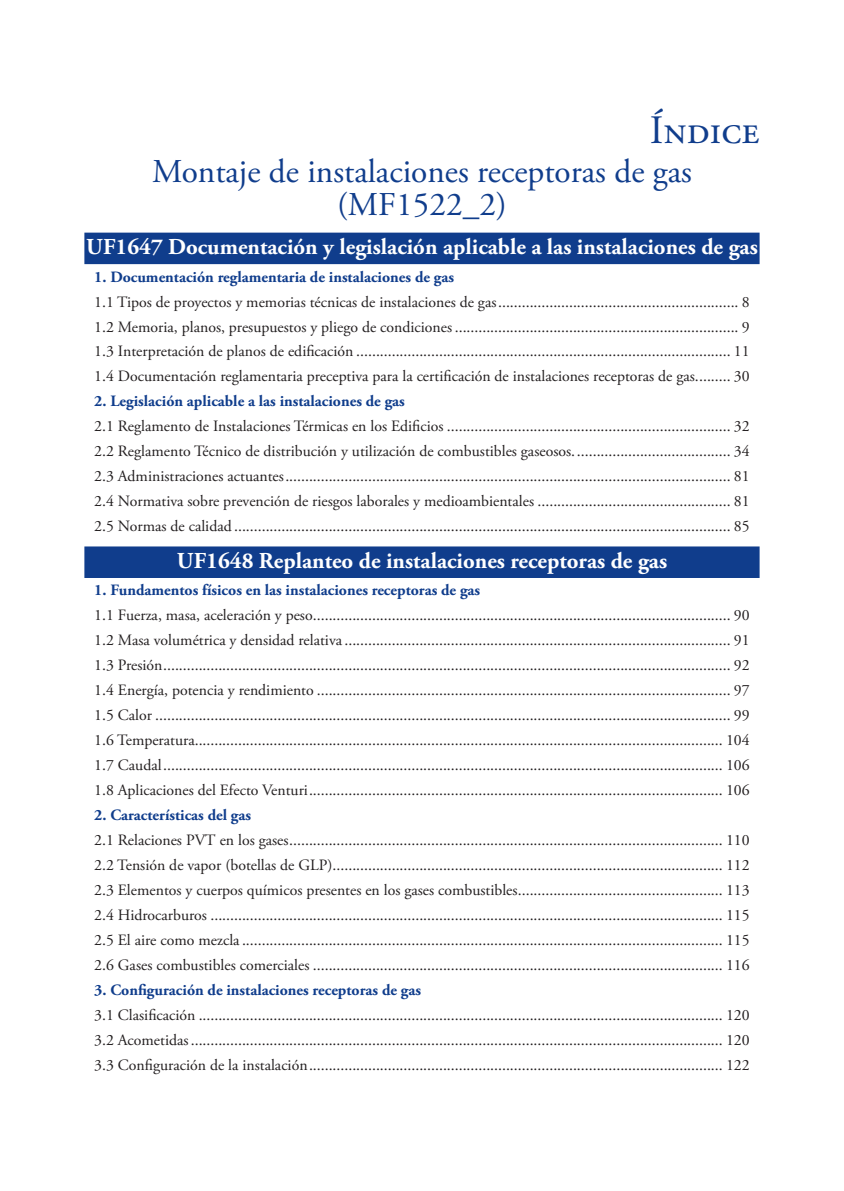
<style>
.page{position:relative;width:844px;height:1191px;background:#fff}
.page>*{position:absolute;margin:0;border:0;box-sizing:border-box;transform-origin:0 0}
.t1{font:40.25px "Adobe Garamond Pro";color:#103d8c}
.t2{font:33.25px/33.2px "Adobe Garamond Pro";color:#103d8c;text-align:center}
.t3{font:700 22.75px "Adobe Garamond Pro";color:#fff}
.in1_-_Copia{font:15.75px "Adobe Garamond Pro";color:#231f20}
.in1_-_Copia-2{font:700 15.75px "Adobe Garamond Pro";color:#103d8c}
</style>
<div class="page">
<div style="left:84px;top:233px;width:675px;height:31px;background:#103d8c"></div>
<div style="left:84px;top:546px;width:675px;height:32px;background:#103d8c"></div>
<p class="t1" style="left:649px;top:106px;width:111px">Índice</p>
<p class="t2" style="left:152px;top:156px;width:541px">Montaje de instalaciones receptoras de gas (MF1522_2)</p>
<p class="t3" style="left:86px;top:234px;width:673px">UF1647 Documentación y legislación aplicable a las instalaciones de gas</p>
<p class="in1_-_Copia-2" style="left:94px;top:267px;width:361px">1. Documentación reglamentaria de instalaciones de gas</p>
<p class="in1_-_Copia" style="left:94px;top:292px;width:656px">1.1 Tipos de proyectos y memorias técnicas de instalaciones de gas............................................................. 8</p>
<p class="in1_-_Copia" style="left:94px;top:317px;width:656px">1.2 Memoria, planos, presupuestos y pliego de condiciones ........................................................................ 9</p>
<p class="in1_-_Copia" style="left:94px;top:342px;width:656px">1.3 Interpretación de planos de edificación ............................................................................................... 11</p>
<p class="in1_-_Copia" style="left:94px;top:367px;width:656px">1.4 Documentación reglamentaria preceptiva para la certificación de instalaciones receptoras de gas......... 30</p>
<p class="in1_-_Copia-2" style="left:94px;top:392px;width:312px">2. Legislación aplicable a las instalaciones de gas</p>
<p class="in1_-_Copia" style="left:94px;top:417px;width:656px">2.1 Reglamento de Instalaciones Térmicas en los Edificios ........................................................................ 32</p>
<p class="in1_-_Copia" style="left:94px;top:442px;width:656px">2.2 Reglamento Técnico de distribución y utilización de combustibles gaseosos........................................ 34</p>
<p class="in1_-_Copia" style="left:94px;top:467px;width:656px">2.3 Administraciones actuantes................................................................................................................. 81</p>
<p class="in1_-_Copia" style="left:94px;top:492px;width:656px">2.4 Normativa sobre prevención de riesgos laborales y medioambientales ................................................. 81</p>
<p class="in1_-_Copia" style="left:94px;top:517px;width:656px">2.5 Normas de calidad .............................................................................................................................. 85</p>
<p class="t3" style="left:177px;top:547px;width:491px">UF1648 Replanteo de instalaciones receptoras de gas</p>
<p class="in1_-_Copia-2" style="left:94px;top:581px;width:387px">1. Fundamentos físicos en las instalaciones receptoras de gas</p>
<p class="in1_-_Copia" style="left:94px;top:606px;width:656px">1.1 Fuerza, masa, aceleración y peso.......................................................................................................... 90</p>
<p class="in1_-_Copia" style="left:94px;top:631px;width:656px">1.2 Masa volumétrica y densidad relativa .................................................................................................. 91</p>
<p class="in1_-_Copia" style="left:94px;top:656px;width:656px">1.3 Presión................................................................................................................................................ 92</p>
<p class="in1_-_Copia" style="left:94px;top:681px;width:656px">1.4 Energía, potencia y rendimiento ......................................................................................................... 97</p>
<p class="in1_-_Copia" style="left:94px;top:706px;width:656px">1.5 Calor .................................................................................................................................................. 99</p>
<p class="in1_-_Copia" style="left:94px;top:730px;width:656px">1.6 Temperatura...................................................................................................................................... 104</p>
<p class="in1_-_Copia" style="left:94px;top:755px;width:656px">1.7 Caudal.............................................................................................................................................. 106</p>
<p class="in1_-_Copia" style="left:94px;top:780px;width:656px">1.8 Aplicaciones del Efecto Venturi......................................................................................................... 106</p>
<p class="in1_-_Copia-2" style="left:94px;top:806px;width:158px">2. Características del gas</p>
<p class="in1_-_Copia" style="left:94px;top:830px;width:656px">2.1 Relaciones PVT en los gases.............................................................................................................. 110</p>
<p class="in1_-_Copia" style="left:94px;top:855px;width:656px">2.2 Tensión de vapor (botellas de GLP)................................................................................................... 112</p>
<p class="in1_-_Copia" style="left:94px;top:880px;width:656px">2.3 Elementos y cuerpos químicos presentes en los gases combustibles.................................................... 113</p>
<p class="in1_-_Copia" style="left:94px;top:905px;width:656px">2.4 Hidrocarburos .................................................................................................................................. 115</p>
<p class="in1_-_Copia" style="left:94px;top:930px;width:656px">2.5 El aire como mezcla .......................................................................................................................... 115</p>
<p class="in1_-_Copia" style="left:94px;top:955px;width:656px">2.6 Gases combustibles comerciales ........................................................................................................ 116</p>
<p class="in1_-_Copia-2" style="left:94px;top:980px;width:328px">3. Configuración de instalaciones receptoras de gas</p>
<p class="in1_-_Copia" style="left:94px;top:1005px;width:656px">3.1 Clasificación ..................................................................................................................................... 120</p>
<p class="in1_-_Copia" style="left:94px;top:1030px;width:656px">3.2 Acometidas....................................................................................................................................... 120</p>
<p class="in1_-_Copia" style="left:94px;top:1055px;width:656px">3.3 Configuración de la instalación......................................................................................................... 122</p>
</div>
